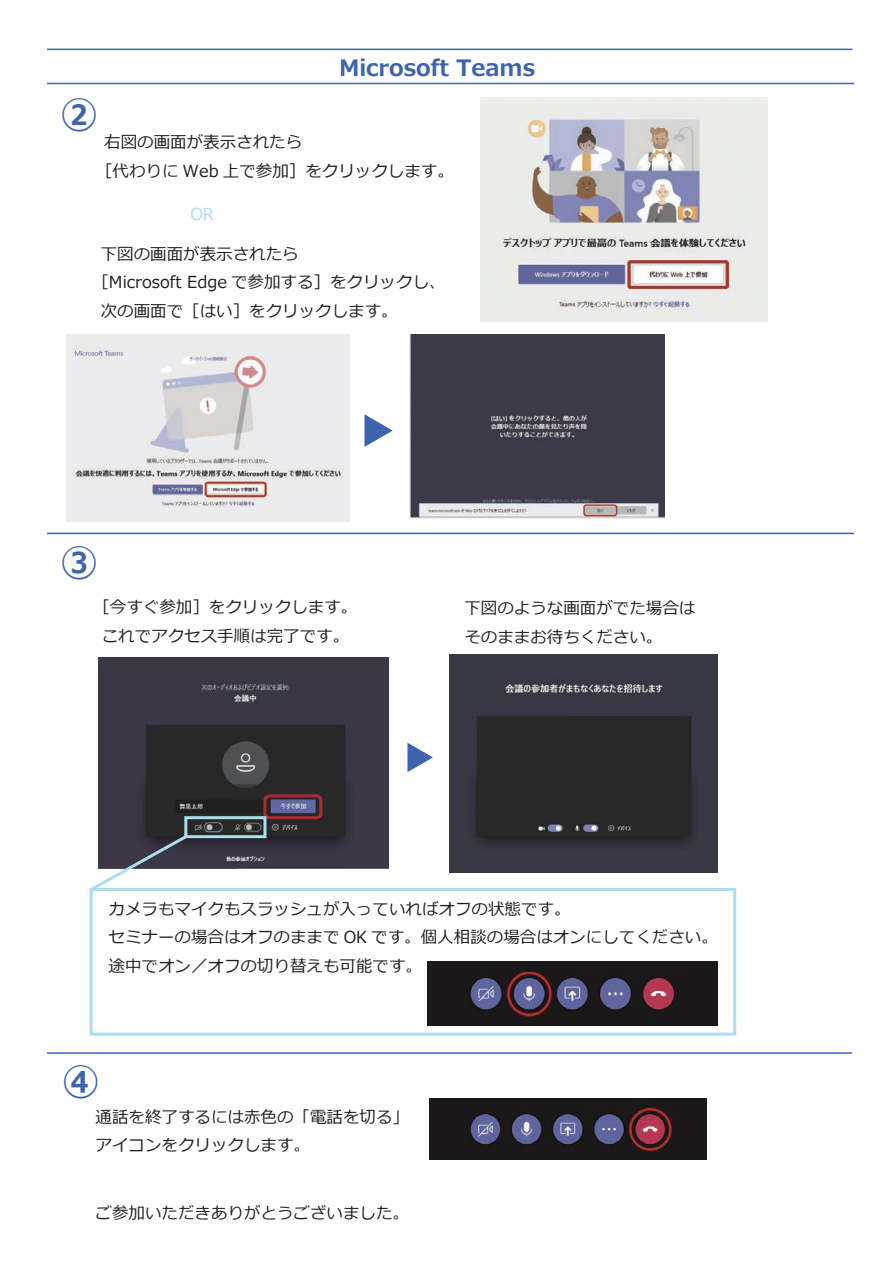
<style>
.page{position:relative;width:893px;height:1263px;background:#fff}
.page>*{position:absolute;margin:0;border:0;box-sizing:border-box;transform-origin:0 0}
.t1{font:700 37.5px "Meiryo";color:#3f63af}
.t2{font:700 22.5px "Meiryo";color:#3f63af}
.t3{font:16.5px/28.8px "Meiryo";color:#231f20}
.t4{font:16.5px "Meiryo";color:#acdfec}
</style>
<div class="page">
<img style="left:66px;top:335px;width:283px;height:187px">
<img style="left:99px;top:658px;width:290px;height:211px">
<img style="left:410px;top:334px;width:254px;height:185px">
<img style="left:430px;top:1098px;width:277px;height:61px">
<img style="left:450px;top:654px;width:268px;height:218px">
<img style="left:428px;top:962px;width:289px;height:63px">
<hr style="left:47px;top:83px;width:807px;height:1px;background:#3f63af">
<hr style="left:47px;top:533px;width:807px;height:1px;background:#3f63af">
<hr style="left:47px;top:49px;width:806px;height:1px;background:#3f63af">
<hr style="left:47px;top:1052px;width:805px;height:2px;background:#3f63af">
<img style="left:480px;top:98px;width:288px;height:223px">
<svg style="left:364px;top:414px;width:29px;height:33px"></svg>
<svg style="left:407px;top:743px;width:26px;height:29px"></svg>
<div style="left:263px;top:794px;width:59px;height:25px;border:3px solid #b42832;border-radius:4px"></div>
<div style="left:184px;top:816px;width:82px;height:22px;border:3px solid #acdfec"></div>
<div style="left:90px;top:888px;width:646px;height:148px;border:3px solid #acdfec"></div>
<svg style="left:89px;top:832px;width:101px;height:61px"></svg>
<h1 class="t1" style="left:61px;top:88px;width:39px">②</h1>
<h2 class="t2" style="left:339px;top:52px;width:198px">Microsoft Teams</h2>
<p class="t3" style="left:96px;top:129px;width:359px;text-indent:8px">右図の画面が表示されたら<br>［代わりに Web 上で参加］をクリックします。</p>
<p class="t4" style="left:190px;top:203px;width:25px">OR</p>
<p class="t3" style="left:101px;top:240px;width:200px">下図の画面が表示されたら</p>
<p class="t3" style="left:92px;top:269px;width:355px">［Microsoft Edge で参加する］をクリックし、</p>
<p class="t3" style="left:101px;top:298px;width:299px">次の画面で［はい］をクリックします。</p>
<h1 class="t1" style="left:61px;top:536px;width:39px">③</h1>
<p class="t3" style="left:93px;top:593px;width:265px;text-align:center">［今すぐ参加］をクリックします。これでアクセス手順は完了です。</p>
<p class="t3" style="left:464px;top:595px;width:232px">下図のような画面がでた場合はそのままお待ちください。</p>
<p class="t3" style="left:109px;top:895px;width:611px">カメラもマイクもスラッシュが入っていればオフの状態です。<br>セミナーの場合はオフのままで OK です。個人相談の場合はオンにしてください。途中でオン／オフの切り替えも可能です。</p>
<h1 class="t1" style="left:62px;top:1055px;width:39px">④</h1>
<p class="t3" style="left:95px;top:1103px;width:315px">通話を終了するには赤色の「電話を切る」アイコンをクリックします。</p>
<p class="t3" style="left:95px;top:1199px;width:315px">ご参加いただきありがとうございました。</p>
</div>
